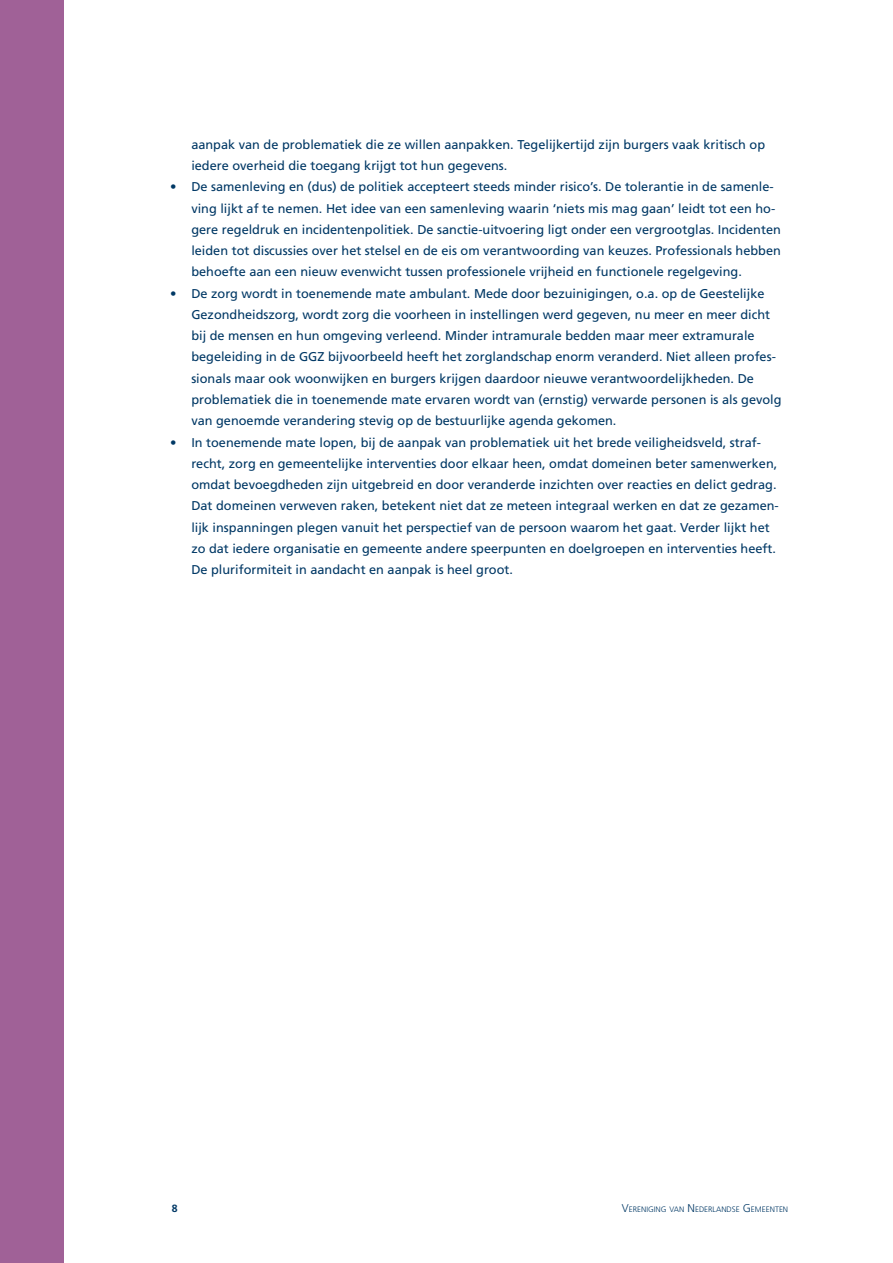
<style>
.page{position:relative;width:893px;height:1263px;background:#fff}
.page>*{position:absolute;margin:0;border:0;box-sizing:border-box;transform-origin:0 0}
.t1{font:12.75px/21.3px "Frutiger LT Std";color:#003865}
.t2{font:700 10.5px "Frutiger LT Std";color:#003865}
.t3{font:300 7.8px "Frutiger LT Std";color:#003865}
.s1{font-size:11.25px}
</style>
<div class="page">
<div style="left:0;top:0;width:64px;height:1263px;background:#a06197"></div>
<p class="t1" style="left:191px;top:134px;width:575px">aanpak van de problematiek die ze willen aanpakken. Tegelijkertijd zijn burgers vaak kritisch op iedere overheid die toegang krijgt tot hun gegevens.</p>
<p class="t1" style="left:191px;top:176px;width:591px;text-indent:-21px">• De samenleving en (dus) de politiek accepteert steeds minder risico’s. De tolerantie in de samenle&shy;ving lijkt af te nemen. Het idee van een samenleving waarin ‘niets mis mag gaan’ leidt tot een ho&shy;gere regeldruk en incidentenpolitiek. De sanctie-uitvoering ligt onder een vergrootglas. Incidenten leiden tot discussies over het stelsel en de eis om verantwoording van keuzes. Professionals hebben behoefte aan een nieuw evenwicht tussen professionele vrijheid en functionele regelgeving.</p>
<p class="t1" style="left:191px;top:283px;width:592px;text-indent:-21px">• De zorg wordt in toenemende mate ambulant. Mede door bezuinigingen, o.a. op de Geestelijke Gezondheidszorg, wordt zorg die voorheen in instellingen werd gegeven, nu meer en meer dicht bij de mensen en hun omgeving verleend. Minder intramurale bedden maar meer extramurale begeleiding in de GGZ bijvoorbeeld heeft het zorglandschap enorm veranderd. Niet alleen profes&shy;sionals maar ook woonwijken en burgers krijgen daardoor nieuwe verantwoordelijkheden. De problematiek die in toenemende mate ervaren wordt van (ernstig) verwarde personen is als gevolg van genoemde verandering stevig op de bestuurlijke agenda gekomen.</p>
<p class="t1" style="left:191px;top:431px;width:589px;text-indent:-21px">• In toenemende mate lopen, bij de aanpak van problematiek uit het brede veiligheidsveld, straf&shy;recht, zorg en gemeentelijke interventies door elkaar heen, omdat domeinen beter samenwerken, omdat bevoegdheden zijn uitgebreid en door veranderde inzichten over reacties en delict gedrag.<br>Dat domeinen verweven raken, betekent niet dat ze meteen integraal werken en dat ze gezamen&shy;lijk inspanningen plegen vanuit het perspectief van de persoon waarom het gaat. Verder lijkt het zo dat iedere organisatie en gemeente andere speerpunten en doelgroepen en interventies heeft.<br>De pluriformiteit in aandacht en aanpak is heel groot.</p>
<p class="t2" style="left:172px;top:1202px;width:7px">8</p>
<p class="t3" style="left:622px;top:1205px;width:168px"><span class="s1">V</span>ERENIGING VAN <span class="s1">N</span> EDERLANDSE <span class="s1">G</span> EMEENTEN</p>
</div>
